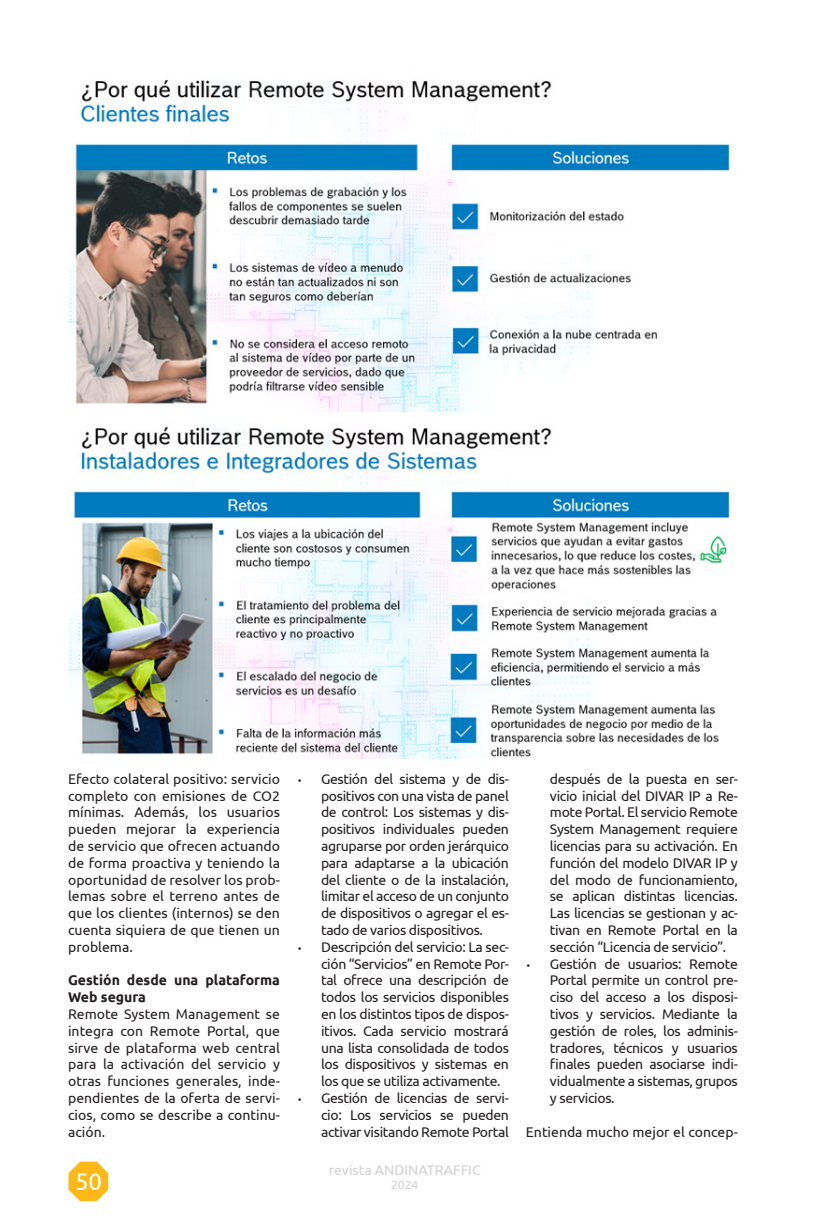
<style>
.page{position:relative;width:823px;height:1219px;background:#fff}
.page>*{position:absolute;margin:0;border:0;box-sizing:border-box;transform-origin:0 0}
.t1{font:24px "Ubuntu";color:#fff}
.t2{font:14px/16.8px "Ubuntu";letter-spacing:-.025em;color:#231f20;text-align:justify}
.t3{font:700 14px/16.8px "Ubuntu";color:#231f20}
.t4{font:14px "Ubuntu";color:#231f20}
.t5{font:14px "Ubuntu";color:#d1d2d4}
.t6{font:12px "Ubuntu";color:#d1d2d4}
.s1{font-style:italic;font-size:10px}
</style>
<div class="page">
<svg style="left:68px;top:1161px;width:40px;height:40px"></svg>
<img style="left:68px;top:79px;width:662px;height:332px">
<img style="left:68px;top:427px;width:662px;height:331px">
<p class="t2" style="left:68px;top:770px;width:213px">Efecto colateral positivo: servicio completo con emisiones de CO2 mínimas. Además, los usuarios pueden mejorar la experiencia de servicio que ofrecen actuando de forma proactiva y teniendo la oportunidad de resolver los prob&shy;lemas sobre el terreno antes de que los clientes (internos) se den cuenta siquiera de que tienen un problema.</p>
<p class="t3" style="left:68px;top:972px;width:213px">Gestión desde una plataforma<br>Web segura</p>
<p class="t2" style="left:68px;top:1005px;width:213px">Remote System Management se integra con Remote Portal, que sirve de plataforma web central para la activación del servicio y otras funciones generales, inde&shy;pendientes de la oferta de servi&shy;cios, como se describe a continu&shy;ación.</p>
<h1 class="t1" style="left:75px;top:1167px;width:28px">50</h1>
<p class="t2" style="left:321px;top:770px;width:189px;text-indent:-24px"><span class="s1">•</span> Gestión del sistema y de dis&shy;positivos con una vista de panel de control: Los sistemas y dis&shy;positivos individuales pueden agruparse por orden jerárquico para adaptarse a la ubicación del cliente o de la instalación, limitar el acceso de un conjunto de dispositivos o agregar el es&shy;tado de varios dispositivos.</p>
<p class="t2" style="left:321px;top:938px;width:189px;text-indent:-24px"><span class="s1">•</span> Descripción del servicio: La sec&shy;ción “Servicios” en Remote Por&shy;tal ofrece una descripción de todos los servicios disponibles en los distintos tipos de dispos&shy;itivos. Cada servicio mostrará una lista consolidada de todos los dispositivos y sistemas en los que se utiliza activamente.</p>
<p class="t2" style="left:321px;top:1089px;width:189px;text-indent:-24px"><span class="s1">•</span> Gestión de licencias de servi&shy;cio: Los servicios se pueden activar visitando Remote Portal</p>
<p class="t5" style="left:328px;top:1161px;width:153px">revista ANDINATRAFFIC</p>
<p class="t6" style="left:391px;top:1177px;width:29px">2024</p>
<p class="t2" style="left:549px;top:770px;width:189px">después de la puesta en ser&shy;vicio inicial del DIVAR IP a Re&shy;mote Portal. El servicio Remote System Management requiere licencias para su activación. En función del modelo DIVAR IP y del modo de funcionamiento, se aplican distintas licencias.<br>Las licencias se gestionan y ac&shy;tivan en Remote Portal en la sección “Licencia de servicio”.</p>
<p class="t2" style="left:549px;top:955px;width:189px;text-indent:-24px"><span class="s1">•</span> Gestión de usuarios: Remote Portal permite un control pre&shy;ciso del acceso a los disposi&shy;tivos y servicios. Mediante la gestión de roles, los adminis&shy;tradores, técnicos y usuarios finales pueden asociarse indi&shy;vidualmente a sistemas, grupos y servicios.</p>
<p class="t4" style="left:525px;top:1123px;width:213px">Entienda mucho mejor el concep-</p>
</div>
